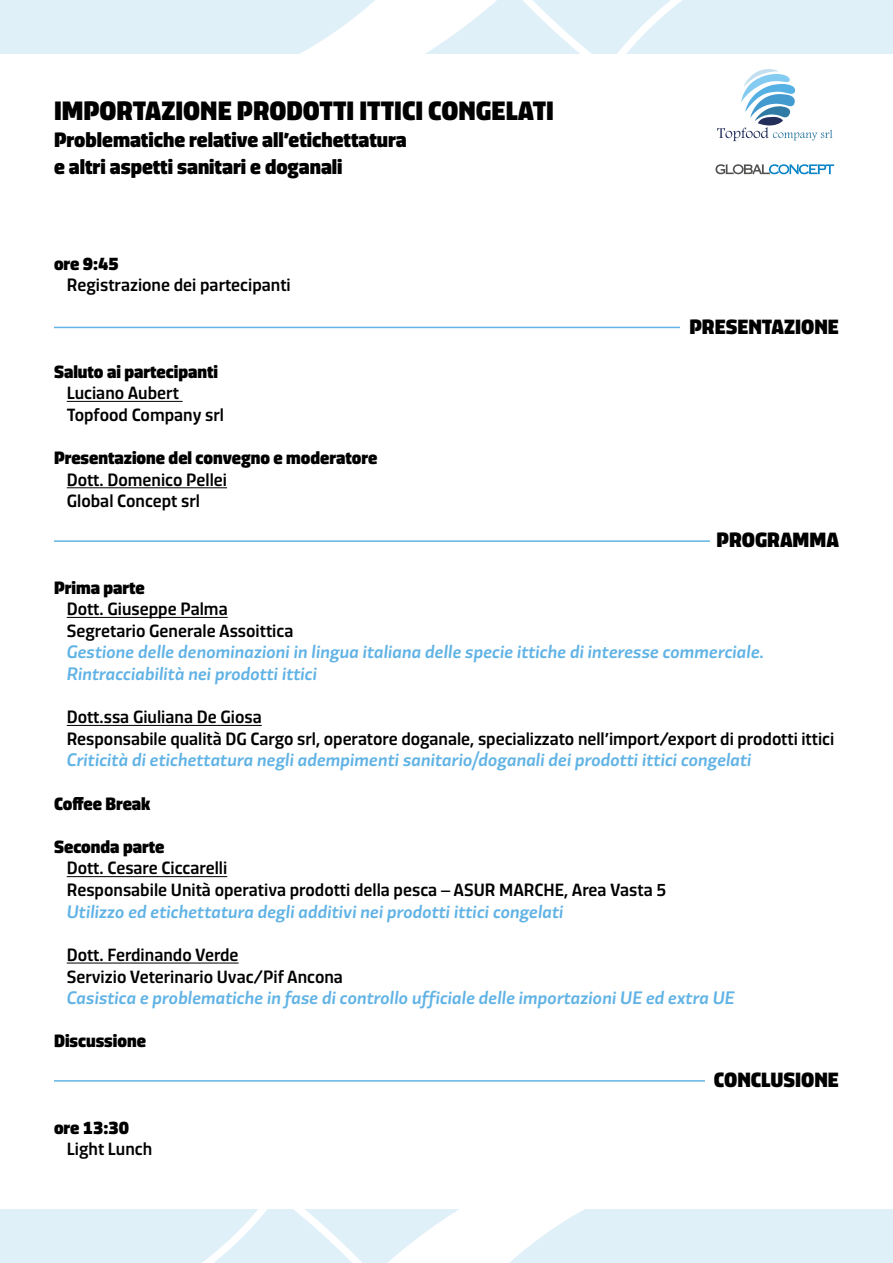
<style>
.page{position:relative;width:893px;height:1263px;background:#fff}
.page>*{position:absolute;margin:0;border:0;box-sizing:border-box;transform-origin:0 0}
.t1{font:800 27px "Dic Sans";color:#000}
.t2{font:800 21px/27px "Dic Sans";color:#000}
.t3{font:500 18px/21.6px "Dic Sans";color:#000}
.t4{font:italic 500 18px/21.6px "Divenire";color:#61b3e5}
.t5{font:800 18px "Dic Sans";color:#000}
</style>
<div class="page">
<hr style="left:67px;top:401px;width:116px;height:1px;background:#000">
<hr style="left:67px;top:487px;width:160px;height:1px;background:#000">
<hr style="left:67px;top:617px;width:161px;height:1px;background:#000">
<hr style="left:67px;top:725px;width:195px;height:1px;background:#000">
<hr style="left:67px;top:876px;width:160px;height:1px;background:#000">
<hr style="left:67px;top:962px;width:172px;height:1px;background:#000">
<svg style="left:0;top:1209px;width:893px;height:54px"></svg>
<hr style="left:54px;top:327px;width:785px;height:1px;background:#61b3e5">
<div style="left:680px;top:309px;width:159px;height:45px;background:#fff"></div>
<hr style="left:54px;top:540px;width:785px;height:2px;background:#61b3e5">
<hr style="left:54px;top:1080px;width:785px;height:2px;background:#61b3e5">
<div style="left:710px;top:520px;width:129px;height:44px;background:#fff"></div>
<div style="left:706px;top:1061px;width:133px;height:45px;background:#fff"></div>
<svg style="left:0;top:0;width:893px;height:54px"></svg>
<svg style="left:715px;top:164px;width:119px;height:10px"></svg>
<svg style="left:741px;top:69px;width:54px;height:57px"></svg>
<img style="left:717px;top:127px;width:115px;height:14px">
<h1 class="t1" style="left:54px;top:91px;width:501px">IMPORTAZIONE PRODOTTI ITTICI CONGELATI</h1>
<p class="t2" style="left:54px;top:126px;width:354px">Problematiche relative all’etichettatura e altri aspetti sanitari e doganali</p>
<p class="t5" style="left:54px;top:250px;width:66px">ore 9:45</p>
<p class="t3" style="left:67px;top:274px;width:226px">Registrazione dei partecipanti</p>
<p class="t5" style="left:54px;top:358px;width:166px">Saluto ai partecipanti</p>
<p class="t3" style="left:67px;top:382px;width:159px">Luciano Aubert<br>Topfood Company srl</p>
<p class="t5" style="left:54px;top:444px;width:325px">Presentazione del convegno e moderatore</p>
<p class="t3" style="left:67px;top:468px;width:162px">Dott. Domenico Pellei<br>Global Concept srl</p>
<p class="t2" style="left:689px;top:313px;width:151px">PRESENTAZIONE</p>
<p class="t2" style="left:717px;top:526px;width:124px">PROGRAMMA</p>
<p class="t5" style="left:54px;top:574px;width:92px">Prima parte</p>
<p class="t3" style="left:67px;top:598px;width:228px">Dott. Giuseppe Palma<br>Segretario Generale Assoittica</p>
<p class="t4" style="left:67px;top:640px;width:699px">Gestione delle denominazioni in lingua italiana delle specie ittiche di interesse commerciale.<br>Rintracciabilità nei prodotti ittici</p>
<p class="t3" style="left:67px;top:706px;width:769px">Dott.ssa Giuliana De Giosa<br>Responsabile qualità DG Cargo srl, operatore doganale, specializzato nell’import/export di prodotti ittici</p>
<p class="t4" style="left:67px;top:748px;width:686px">Criticità di etichettatura negli adempimenti sanitario/doganali dei prodotti ittici congelati</p>
<p class="t5" style="left:54px;top:790px;width:98px">Coffee Break</p>
<p class="t5" style="left:54px;top:833px;width:112px">Seconda parte</p>
<p class="t3" style="left:67px;top:857px;width:601px">Dott. Cesare Ciccarelli<br>Responsabile Unità operativa prodotti della pesca – ASUR MARCHE, Area Vasta 5</p>
<p class="t4" style="left:67px;top:899px;width:498px">Utilizzo ed etichettatura degli additivi nei prodotti ittici congelati</p>
<p class="t3" style="left:67px;top:943px;width:278px">Dott. Ferdinando Verde<br>Servizio Veterinario Uvac/Pif Ancona</p>
<p class="t4" style="left:67px;top:986px;width:669px">Casistica e problematiche in fase di controllo ufficiale delle importazioni UE ed extra UE</p>
<p class="t5" style="left:54px;top:1028px;width:94px">Discussione</p>
<p class="t5" style="left:54px;top:1114px;width:77px">ore 13:30</p>
<p class="t3" style="left:67px;top:1138px;width:87px">Light Lunch</p>
<p class="t2" style="left:714px;top:1066px;width:127px">CONCLUSIONE</p>
</div>
